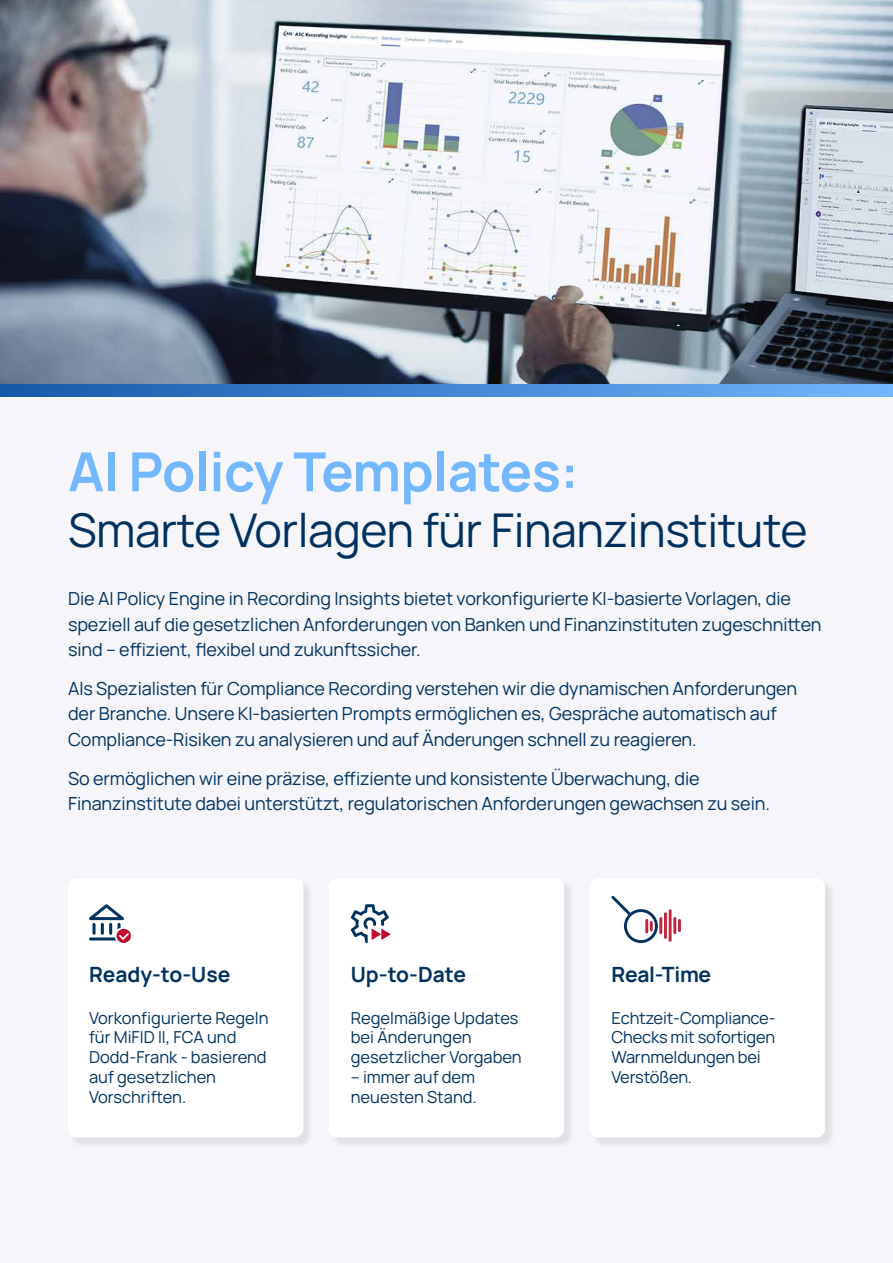
<style>
.page{position:relative;width:893px;height:1263px;background:#f5f5fa}
.page>*{position:absolute;margin:0;border:0;box-sizing:border-box;transform-origin:0 0}
.t1{font:700 54px "Manrope";letter-spacing:-.01em;color:#73b8ff}
.t2{font:46.5px "Manrope";letter-spacing:-.01em;color:#00315e}
.t3{font:700 21px "Manrope";letter-spacing:-.01em;color:#00315e}
.t4{font:18px/25.5px "Manrope";letter-spacing:-.005em;color:#00315e}
.t5{font:16.5px/19.8px "Manrope";color:#00315e}
</style>
<div class="page">
<img style="left:0;top:0;width:893px;height:385px">
<svg style="left:0;top:385px;width:893px;height:11px;background:#4287d3"></svg>
<div style="left:69px;top:879px;width:245px;height:269px;background:#e7e7ec"></div>
<div style="left:68px;top:878px;width:235px;height:259px;background:#fff;border-radius:9px"></div>
<div style="left:330px;top:879px;width:245px;height:269px;background:#231f20;opacity:.1"></div>
<div style="left:329px;top:878px;width:235px;height:259px;background:#fff;border-radius:9px"></div>
<div style="left:591px;top:879px;width:245px;height:269px;background:#231f20;opacity:.1"></div>
<div style="left:590px;top:878px;width:235px;height:259px;background:#fff;border-radius:9px"></div>
<svg style="left:89px;top:904px;width:42px;height:39px"></svg>
<svg style="left:351px;top:904px;width:40px;height:39px"></svg>
<hr style="left:659px;top:917px;width:3px;height:17px;background:#c4213b">
<hr style="left:673px;top:917px;width:3px;height:17px;background:#c4213b">
<svg style="left:678px;top:919px;width:3px;height:13px"></svg>
<hr style="left:664px;top:912px;width:3px;height:27px;background:#c4213b">
<hr style="left:669px;top:909px;width:3px;height:33px;background:#c4213b">
<svg style="left:611px;top:896px;width:47px;height:47px"></svg>
<p class="t1" style="left:68px;top:426px;width:512px">AI Policy Templates:</p>
<p class="t2" style="left:68px;top:495px;width:741px">Smarte Vorlagen für Finanzinstitute</p>
<p class="t4" style="left:68px;top:585px;width:755px">Die AI Policy Engine in Recording Insights bietet vorkonfigurierte KI-basierte Vorlagen, die speziell auf die gesetzlichen Anforderungen von Banken und Finanzinstituten zugeschnitten sind – effizient, flexibel und zukunftssicher.</p>
<p class="t4" style="left:68px;top:674px;width:731px">Als Spezialisten für Compliance Recording verstehen wir die dynamischen Anforderungen der Branche. Unsere KI-basierten Prompts ermöglichen es, Gespräche automatisch auf<br>Compliance-Risiken zu analysieren und auf Änderungen schnell zu reagieren.</p>
<p class="t4" style="left:68px;top:764px;width:703px">So ermöglichen wir eine präzise, effiziente und konsistente Überwachung, die<br>Finanzinstitute dabei unterstützt, regulatorischen Anforderungen gewachsen zu sein.</p>
<p class="t3" style="left:89px;top:957px;width:143px">Ready-to-Use</p>
<p class="t5" style="left:89px;top:1007px;width:181px">Vorkonfigurierte Regeln für MiFID II, FCA und<br>Dodd-Frank - basierend auf gesetzlichen<br>Vorschriften.</p>
<p class="t3" style="left:351px;top:957px;width:117px">Up-to-Date</p>
<p class="t5" style="left:351px;top:1007px;width:172px">Regelmäßige Updates bei Änderungen gesetzlicher Vorgaben</p>
<p class="t5" style="left:351px;top:1066px;width:127px">– immer auf dem neuesten Stand.</p>
<p class="t3" style="left:611px;top:957px;width:101px">Real-Time</p>
<p class="t5" style="left:611px;top:1007px;width:166px">Echtzeit-Compliance-<br>Checks mit sofortigen<br>Warnmeldungen bei<br>Verstößen.</p>
</div>
